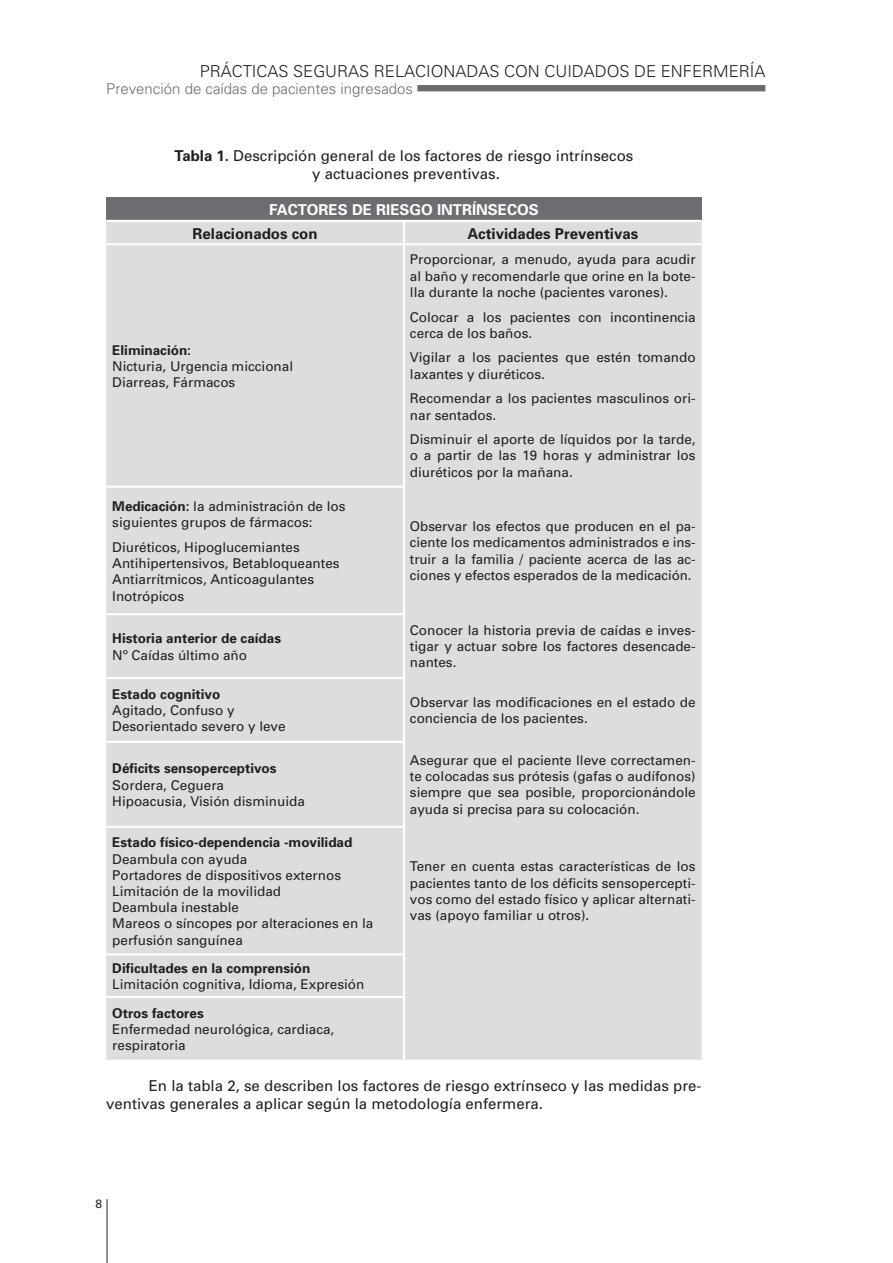
<style>
.page{position:relative;width:893px;height:1263px;background:#fff}
.page>*{position:absolute;margin:0;border:0;box-sizing:border-box;transform-origin:0 0}
.t1{font:300 16.5px "Univers";color:#231f20}
.t2{font:15px/18px "Univers";color:#231f20;text-align:center}
.t3{font:300 15px "Univers";color:#6c6d70}
.t4{font:700 15px "Univers";color:#231f20}
.t5{font:700 15px "Univers";color:#fff}
.t6{font:13.5px/16.2px "Univers";color:#231f20}
.t7{font:700 13.5px "Univers";color:#231f20}
.t8{font:12px "Univers";color:#231f20}
.s1{font-weight:700}
</style>
<div class="page">
<hr style="left:106px;top:1199px;width:2px;height:64px;background:#6c6d70">
<div style="left:417px;top:85px;width:348px;height:6px;background:#6c6d70"></div>
<div style="left:106px;top:197px;width:596px;height:24px;background:#6c6d70"></div>
<div style="left:106px;top:222px;width:596px;height:838px;background:#dcdddf"></div>
<hr style="left:106px;top:220px;width:298px;height:2px;background:#fff">
<hr style="left:404px;top:220px;width:298px;height:2px;background:#fff">
<hr style="left:403px;top:222px;width:2px;height:21px;background:#fff">
<hr style="left:106px;top:243px;width:298px;height:2px;background:#fff">
<hr style="left:404px;top:243px;width:298px;height:2px;background:#fff">
<hr style="left:403px;top:245px;width:2px;height:241px;background:#fff">
<hr style="left:106px;top:486px;width:299px;height:2px;background:#fff">
<hr style="left:403px;top:488px;width:2px;height:125px;background:#fff">
<hr style="left:106px;top:613px;width:299px;height:2px;background:#fff">
<hr style="left:403px;top:615px;width:2px;height:62px;background:#fff">
<hr style="left:106px;top:677px;width:299px;height:2px;background:#fff">
<hr style="left:403px;top:679px;width:2px;height:62px;background:#fff">
<hr style="left:106px;top:741px;width:299px;height:2px;background:#fff">
<hr style="left:403px;top:743px;width:2px;height:83px;background:#fff">
<hr style="left:106px;top:826px;width:299px;height:2px;background:#fff">
<hr style="left:403px;top:828px;width:2px;height:125px;background:#fff">
<hr style="left:106px;top:953px;width:299px;height:2px;background:#fff">
<hr style="left:403px;top:955px;width:2px;height:41px;background:#fff">
<hr style="left:106px;top:996px;width:299px;height:2px;background:#fff">
<hr style="left:403px;top:998px;width:2px;height:62px;background:#fff">
<p class="t1" style="left:200px;top:61px;width:567px">PRÁCTICAS SEGURAS RELACIONADAS CON CUIDADOS DE ENFERMERÍA</p>
<p class="t3" style="left:106px;top:80px;width:308px">PREVENCIÓN DE CAÍDAS DE PACIENTES INGRESADOS</p>
<p class="t2" style="left:175px;top:147px;width:460px"><span class="s1">Tabla 1.</span> Descripción general de los factores de riesgo intrínsecos y actuaciones preventivas.</p>
<p class="t5" style="left:269px;top:201px;width:271px">FACTORES DE RIESGO INTRÍNSECOS</p>
<p class="t4" style="left:193px;top:224px;width:127px">Relacionados con</p>
<p class="t4" style="left:467px;top:224px;width:172px">Actividades Preventivas</p>
<p class="t7" style="left:112px;top:342px;width:80px">Eliminación:</p>
<p class="t6" style="left:112px;top:358px;width:182px">Nicturia, Urgencia miccional<br>Diarreas, Fármacos</p>
<p class="t6" style="left:112px;top:498px;width:235px"><span class="s1">Medicación:</span> la administración de los siguientes grupos de fármacos:</p>
<p class="t6" style="left:112px;top:539px;width:229px">Diuréticos, Hipoglucemiantes<br>Antihipertensivos, Betabloqueantes<br>Antiarrítmicos, Anticoagulantes<br>Inotrópicos</p>
<p class="t7" style="left:112px;top:630px;width:170px">Historia anterior de caídas</p>
<p class="t6" style="left:112px;top:647px;width:136px">Nº Caídas último año</p>
<p class="t6" style="left:410px;top:252px;width:287px;text-align:justify">Proporcionar, a menudo, ayuda para acudir al baño y recomendarle que orine en la bote&shy;lla durante la noche (pacientes varones).</p>
<p class="t6" style="left:410px;top:309px;width:287px">Colocar a los pacientes con incontinencia cerca de los baños.</p>
<p class="t6" style="left:410px;top:350px;width:287px">Vigilar a los pacientes que estén tomando laxantes y diuréticos.</p>
<p class="t6" style="left:410px;top:391px;width:287px">Recomendar a los pacientes masculinos ori&shy;nar sentados.</p>
<p class="t6" style="left:410px;top:431px;width:287px;text-align:justify">Disminuir el aporte de líquidos por la tarde, o a partir de las 19 horas y administrar los diuréticos por la mañana.</p>
<p class="t6" style="left:410px;top:518px;width:287px;text-align:justify">Observar los efectos que producen en el pa&shy;ciente los medicamentos administrados e ins&shy;truir a la familia / paciente acerca de las ac&shy;ciones y efectos esperados de la medicación.</p>
<p class="t6" style="left:410px;top:622px;width:287px;text-align:justify">Conocer la historia previa de caídas e inves&shy;tigar y actuar sobre los factores desencade&shy;nantes.</p>
<p class="t7" style="left:112px;top:686px;width:110px">Estado cognitivo</p>
<p class="t6" style="left:112px;top:702px;width:175px">Agitado, Confuso y<br>Desorientado severo y leve</p>
<p class="t6" style="left:410px;top:694px;width:287px">Observar las modificaciones en el estado de conciencia de los pacientes.</p>
<p class="t7" style="left:112px;top:760px;width:166px">Déficits sensoperceptivos</p>
<p class="t6" style="left:112px;top:777px;width:194px">Sordera, Ceguera<br>Hipoacusia, Visión disminuida</p>
<p class="t6" style="left:410px;top:752px;width:287px;text-align:justify">Asegurar que el paciente lleve correctamen&shy;te colocadas sus prótesis (gafas o audífonos) siempre que sea posible, proporcionándole ayuda si precisa para su colocación.</p>
<p class="t7" style="left:112px;top:834px;width:242px">Estado físico-dependencia -movilidad</p>
<p class="t6" style="left:112px;top:851px;width:263px">Deambula con ayuda<br>Portadores de dispositivos externos<br>Limitación de la movilidad<br>Deambula inestable<br>Mareos o síncopes por alteraciones en la perfusión sanguínea</p>
<p class="t6" style="left:410px;top:859px;width:287px;text-align:justify">Tener en cuenta estas características de los pacientes tanto de los déficits sensopercepti&shy;vos como del estado físico y aplicar alternati&shy;vas (apoyo familiar u otros).</p>
<p class="t7" style="left:112px;top:960px;width:200px">Dificultades en la comprensión</p>
<p class="t6" style="left:112px;top:976px;width:254px">Limitación cognitiva, Idioma, Expresión</p>
<p class="t7" style="left:112px;top:1005px;width:93px">Otros factores</p>
<p class="t6" style="left:112px;top:1021px;width:224px">Enfermedad neurológica, cardiaca, respiratoria</p>
<p class="t2" style="left:106px;top:1077px;width:597px;text-align:left;text-indent:43px">En la tabla 2, se describen los factores de riesgo extrínseco y las medidas pre&shy;ventivas generales a aplicar según la metodología enfermera.</p>
<p class="t8" style="left:95px;top:1197px;width:8px">8</p>
</div>
